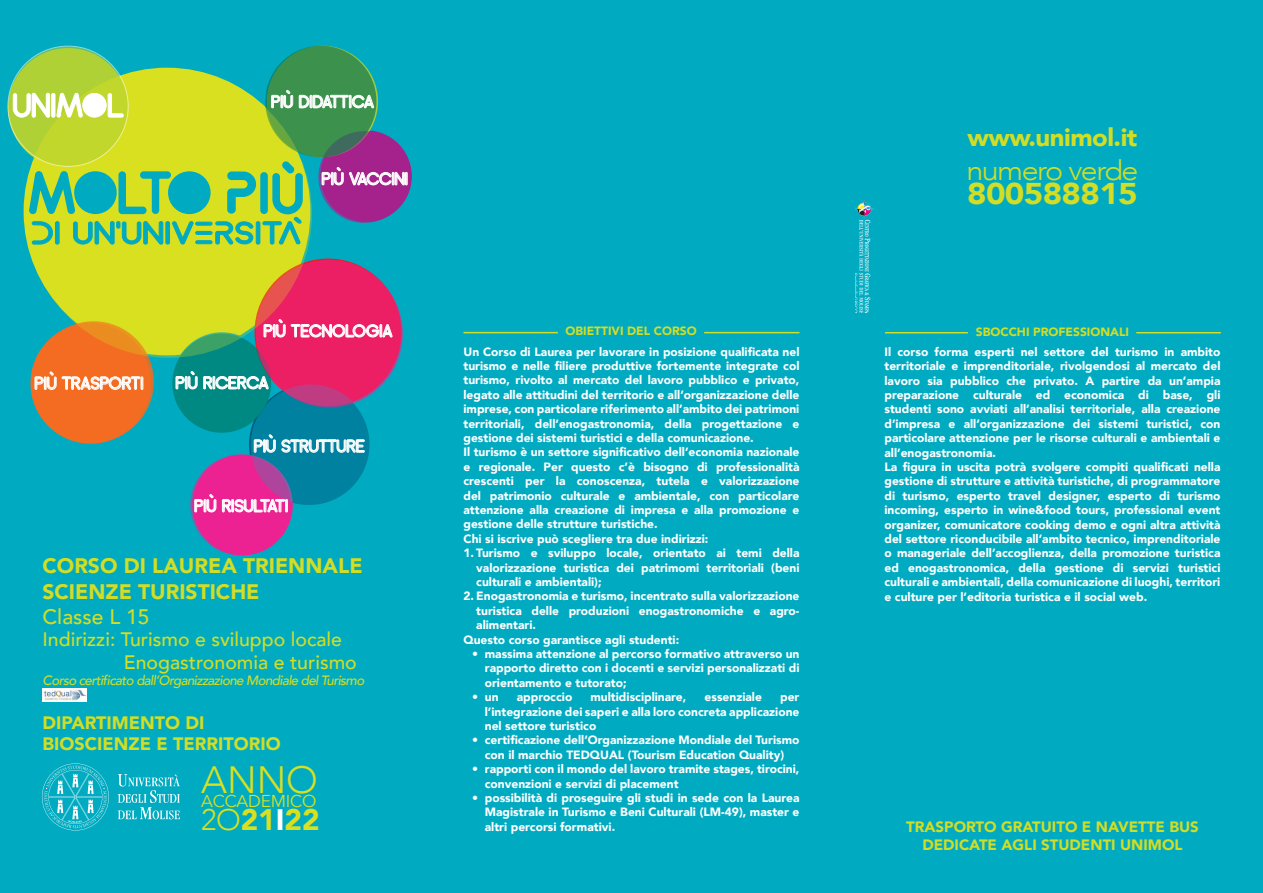
<style>
.page{position:relative;width:1263px;height:893px;background:#00abc1}
.page>*{position:absolute;margin:0;border:0;box-sizing:border-box;transform-origin:0 0}
.t1{font:300 37.95px "Avenir";color:#d9e01f}
.t2{font:900 30px "Avenir";letter-spacing:-.02em;color:#d2dd25;scale:1.1 1}
.t3{font:900 29.7px "Avenir";color:#d9e01f}
.t4{font:300 27.75px "Avenir";letter-spacing:-.05em;color:#d2dd25;scale:1.1 1}
.t5{font:900 24.75px "Avenir";letter-spacing:-.02em;color:#d2dd25;scale:1.04 1}
.t6{font:900 21px/25.2px "Avenir";color:#d2dd25}
.t7{font:500 21px "Avenir";color:#d2dd25}
.t8{font:500 19.5px/22.5px "Avenir";color:#d2dd25}
.t9{font:900 18px/21.6px "Avenir";color:#d2dd25}
.t10{font:17.85px "Arciform";color:#fff}
.t11{font:17.25px "Avenir";letter-spacing:-.01em;color:#d9e01f}
.t12{font:900 15px/18px "Avenir";color:#d2dd25;text-align:center}
.t13{font:italic 500 13.5px "Avenir";letter-spacing:-.05em;color:#d2dd25}
.t14{font:900 12px/14.4px "Avenir";color:#fff;text-align:justify}
.t15{font:900 12px "Avenir";color:#d2dd25}
.s1{font-weight:300}
.s2{color:#fff}
</style>
<div class="page">
<img style="left:855px;top:201px;width:18px;height:111px">
<hr style="left:1136px;top:332px;width:85px;height:1px;background:#d2dd25">
<hr style="left:885px;top:332px;width:83px;height:1px;background:#d2dd25">
<hr style="left:704px;top:332px;width:95px;height:1px;background:#d2dd25">
<hr style="left:463px;top:332px;width:95px;height:1px;background:#d2dd25">
<svg style="left:42px;top:763px;width:67px;height:67px"></svg>
<svg style="left:118px;top:774px;width:62px;height:45px"></svg>
<svg style="left:30px;top:323px;width:121px;height:121px"></svg>
<div style="left:33px;top:321px;width:121px;height:121px;background:#f36c21;border-radius:50%"></div>
<svg style="left:34px;top:371px;width:109px;height:19px"></svg>
<div style="left:251px;top:384px;width:120px;height:121px;background:#00819f;border-radius:50%"></div>
<svg style="left:254px;top:434px;width:111px;height:19px"></svg>
<div style="left:319px;top:132px;width:90px;height:90px;background:#a5228d;border-radius:50%"></div>
<svg style="left:322px;top:167px;width:86px;height:19px"></svg>
<div style="left:172px;top:334px;width:99px;height:99px;background:#008983;border-radius:50%"></div>
<svg style="left:175px;top:371px;width:94px;height:19px"></svg>
<svg style="left:265px;top:46px;width:111px;height:111px;fill:#3c924d"></svg>
<svg style="left:271px;top:89px;width:22px;height:19px"></svg>
<svg style="left:299px;top:95px;width:75px;height:13px"></svg>
<svg style="left:256px;top:260px;width:147px;height:147px;fill:#ed1f64"></svg>
<svg style="left:263px;top:319px;width:130px;height:19px"></svg>
<svg style="left:190px;top:454px;width:101px;height:101px;fill:#ed2292"></svg>
<svg style="left:194px;top:494px;width:94px;height:19px"></svg>
<div style="left:25px;top:70px;width:287px;height:288px;background:#d9e01f;border-radius:50%"></div>
<div style="left:195px;top:222px;width:18px;height:4px;border:1px solid #00abc1;border-radius:2px"></div>
<div style="left:195px;top:231px;width:18px;height:4px;border:1px solid #00abc1;border-radius:2px"></div>
<div style="left:195px;top:240px;width:18px;height:4px;border:1px solid #00abc1;border-radius:2px"></div>
<svg style="left:30px;top:170px;width:164px;height:75px"></svg>
<div style="left:169px;top:172px;width:41px;height:41px;background:#00abc1;border-radius:50%"></div>
<div style="left:168px;top:171px;width:43px;height:43px;border:2px solid #00abc1;border-radius:50%"></div>
<svg style="left:215px;top:162px;width:89px;height:83px"></svg>
<svg style="left:8px;top:46px;width:120px;height:120px;fill:#b0d136"></svg>
<svg style="left:13px;top:93px;width:37px;height:24px"></svg>
<div style="left:52px;top:93px;width:3px;height:24px;border:1px solid #fff;border-radius:2px"></div>
<svg style="left:57px;top:93px;width:25px;height:24px"></svg>
<div style="left:83px;top:93px;width:23px;height:24px;background:#fff;border-radius:50%"></div>
<div style="left:83px;top:93px;width:23px;height:24px;border:1px solid #fff;border-radius:50%"></div>
<svg style="left:108px;top:93px;width:15px;height:24px"></svg>
<img style="left:43px;top:689px;width:43px;height:13px">
<h3 class="t10" style="left:271px;top:90px;width:105px">PIÙ DIDATTICA</h3>
<h3 class="t10" style="left:322px;top:167px;width:88px">PIÙ VACCINI</h3>
<h3 class="t10" style="left:35px;top:372px;width:110px">PIÙ TRASPORTI</h3>
<h3 class="t10" style="left:264px;top:320px;width:130px">PIÙ TECNOLOGIA</h3>
<h3 class="t10" style="left:176px;top:371px;width:95px">PIÙ RICERCA</h3>
<h3 class="t10" style="left:254px;top:435px;width:113px">PIÙ STRUTTURE</h3>
<h3 class="t10" style="left:194px;top:494px;width:95px">PIÙ RISULTATI</h3>
<h3 class="t6" style="left:43px;top:553px;width:321px">CORSO DI LAUREA TRIENNALE<br>SCIENZE TURISTICHE</h3>
<h3 class="t7" style="left:43px;top:598px;width:108px">Classe L 15</h3>
<h3 class="t8" style="left:124px;top:627px;width:235px;text-indent:-81px">Indirizzi: Turismo e sviluppo locale<br>Enogastronomia e turismo</h3>
<p class="t13" style="left:43px;top:672px;width:323px">Corso certificato dall’Organizzazione Mondiale del Turismo</p>
<h3 class="t9" style="left:43px;top:711px;width:240px">DIPARTIMENTO DI<br>BIOSCIENZE E TERRITORIO</h3>
<h1 class="t1" style="left:201px;top:757px;width:118px">anno</h1>
<h3 class="t11" style="left:201px;top:790px;width:117px">ACCADEMICO</h3>
<h3 class="t3" style="left:201px;top:794px;width:120px"><span class="s1">2O</span>21<span class="s2">i</span>22</h3>
<h3 class="t5" style="left:968px;top:116px;width:165px">www.unimol.it</h3>
<h3 class="t4" style="left:966px;top:154px;width:158px">numero verde</h3>
<h2 class="t2" style="left:967px;top:168px;width:157px">800588815</h2>
<p class="t15" style="left:565px;top:321px;width:133px">OBIETTIVI DEL CORSO</p>
<p class="t15" style="left:976px;top:321px;width:155px">SBOCCHI PROFESSIONALI</p>
<p class="t14" style="left:463px;top:344px;width:337px;text-align:left">Un Corso di Laurea per lavorare in posizione qualificata nel turismo e nelle filiere produttive fortemente integrate col turismo, rivolto al mercato del lavoro pubblico e privato, legato alle attitudini del territorio e all’organizzazione delle imprese, con particolare riferimento all’ambito dei patrimoni territoriali, dell’enogastronomia, della progettazione e gestione dei sistemi turistici e della comunicazione.<br>Il turismo è un settore significativo dell’economia nazionale e regionale. Per questo c’è bisogno di professionalità crescenti per la conoscenza, tutela e valorizzazione del patrimonio culturale e ambientale, con particolare attenzione alla creazione di impresa e alla promozione e gestione delle strutture turistiche.<br>Chi si iscrive può scegliere tra due indirizzi:</p>
<p class="t14" style="left:476px;top:545px;width:325px;text-indent:-13px">1. Turismo e sviluppo locale, orientato ai temi della valorizzazione turistica dei patrimomi territoriali (beni culturali e ambientali);</p>
<p class="t14" style="left:463px;top:589px;width:337px">2. Enogastronomia e turismo, incentrato sulla valorizzazione</p>
<p class="t14" style="left:476px;top:603px;width:325px">turistica delle produzioni enogastronomiche e agro-</p>
<p class="t14" style="left:476px;top:617px;width:61px">alimentari.</p>
<p class="t14" style="left:463px;top:632px;width:217px">Questo corso garantisce agli studenti:</p>
<p class="t14" style="left:485px;top:646px;width:316px;text-indent:-13px">• massima attenzione al percorso formativo attraverso un rapporto diretto con i docenti e servizi personalizzati di orientamento e tutorato;</p>
<p class="t14" style="left:472px;top:689px;width:28px">• un</p>
<p class="t14" style="left:517px;top:689px;width:57px">approccio</p>
<p class="t14" style="left:590px;top:689px;width:97px">multidisciplinare,</p>
<p class="t14" style="left:704px;top:689px;width:59px">essenziale</p>
<p class="t14" style="left:485px;top:689px;width:316px;text-indent:295px">per l’integrazione dei saperi e alla loro concreta applicazione nel settore turistico</p>
<p class="t14" style="left:472px;top:733px;width:329px;text-align:center">• certificazione dell’Organizzazione Mondiale del Turismo con il marchio TEDQUAL (Tourism Education Quality)</p>
<p class="t14" style="left:485px;top:761px;width:316px;text-indent:-13px">• rapporti con il mondo del lavoro tramite stages, tirocini, convenzioni e servizi di placement</p>
<p class="t14" style="left:485px;top:790px;width:316px;text-indent:-13px">• possibilità di proseguire gli studi in sede con la Laurea Magistrale in Turismo e Beni Culturali (LM-49), master e altri percorsi formativi.</p>
<p class="t14" style="left:884px;top:344px;width:337px;text-align:left">Il corso forma esperti nel settore del turismo in ambito territoriale e imprenditoriale, rivolgendosi al mercato del lavoro sia pubblico che privato. A partire da un’ampia preparazione culturale ed economica di base, gli studenti sono avviati all’analisi territoriale, alla creazione d’impresa e all’organizzazione dei sistemi turistici, con particolare attenzione per le risorse culturali e ambientali e all’enogastronomia.<br>La figura in uscita potrà svolgere compiti qualificati nella gestione di strutture e attività turistiche, di programmatore di turismo, esperto travel designer, esperto di turismo incoming, esperto in wine&amp;food tours, professional event organizer, comunicatore cooking demo e ogni altra attività del settore riconducibile all’ambito tecnico, imprenditoriale o manageriale dell’accoglienza, della promozione turistica ed enogastronomica, della gestione di servizi turistici culturali e ambientali, della comunicazione di luoghi, territori e culture per l’editoria turistica e il social web.</p>
<p class="t12" style="left:906px;top:817px;width:294px">TRASPORTO GRATUITO E NAVETTE BUS<br>DEDICATE AGLI STUDENTI UNIMOL</p>
</div>
